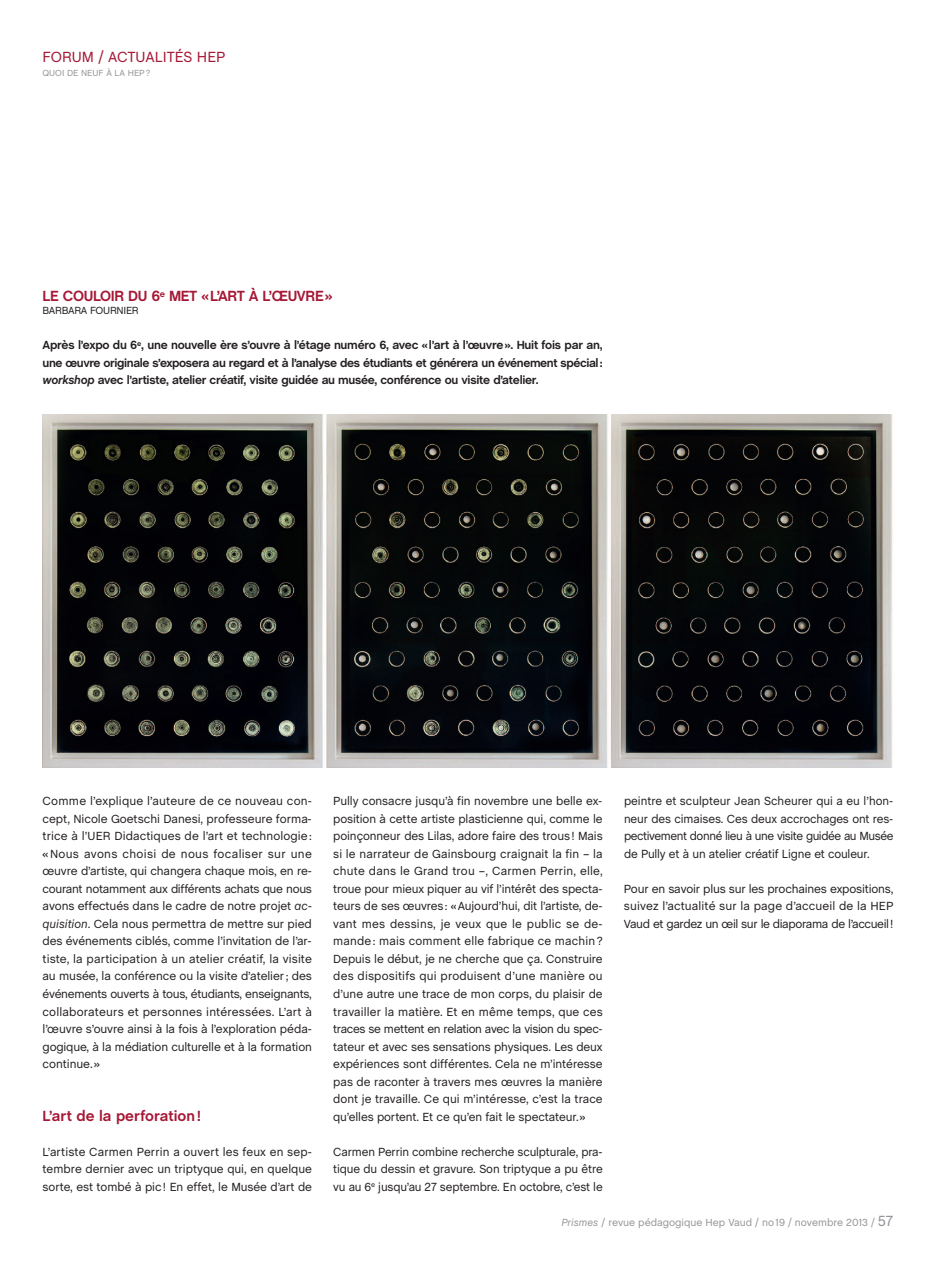
<style>
.page{position:relative;width:936px;height:1276px;background:#fff}
.page>*{position:absolute;margin:0;border:0;box-sizing:border-box;transform-origin:0 0}
.t1{font:700 15px "Chalet Book TT";letter-spacing:-.025em;color:#a61836}
.t2{font:700 15px "Chalet Book TT";color:#a61836}
.t3{font:15px "Chalet Book TT";color:#a61836}
.t4{font:12px/17.5px "Chalet Book TT";letter-spacing:-.01em;color:#231f20;text-align:justify}
.t5{font:700 12px/17.5px "Chalet Book TT";letter-spacing:-.025em;color:#231f20;text-align:justify}
.t6{font:10.5px "Chalet Book TT";color:#939598}
.t7{font:10.5px "Chalet Book TT";letter-spacing:-.025em;color:#231f20}
.t8{font:9px "Chalet Book TT";color:#939598}
.s1{font-style:italic}
.s2{font-size:15px}
</style>
<div class="page">
<img style="left:43px;top:415px;width:850px;height:353px">
<p class="t3" style="left:43px;top:48px;width:184px">FORUM / ACTUALITÉS HEP</p>
<p class="t8" style="left:43px;top:67px;width:109px">QUOI DE NEUF À LA HEP?</p>
<p class="t1" style="left:43px;top:287px;width:291px">LE COULOIR DU 6<sup>e</sup> MET «L’ART À L’ŒUVRE»</p>
<p class="t7" style="left:43px;top:304px;width:98px">BARBARA FOURNIER</p>
<p class="t5" style="left:43px;top:336px;width:561px">Après l’expo du 6<sup>e</sup>, une nouvelle ère s’ouvre à l’étage numéro 6, avec «l’art à l’œuvre». Huit fois par an, une œuvre originale s’exposera au regard et à l’analyse des étudiants et générera un événement spécial: <span class="s1">workshop</span> avec l’artiste, atelier créatif, visite guidée au musée, conférence ou visite d’atelier.</p>
<p class="t4" style="left:42px;top:792px;width:271px">Comme l’explique l’auteure de ce nouveau con&shy;cept, Nicole Goetschi Danesi, professeure forma&shy;trice à l’UER Didactiques de l’art et technologie: «Nous avons choisi de nous focaliser sur une œuvre d’artiste, qui changera chaque mois, en re&shy;courant notamment aux différents achats que nous avons effectués dans le cadre de notre projet <span class="s1">ac&shy;quisition</span>. Cela nous permettra de mettre sur pied des événements ciblés, comme l’invitation de l’ar&shy;tiste, la participation à un atelier créatif, la visite au musée, la conférence ou la visite d’atelier; des événements ouverts à tous, étudiants, enseignants, collaborateurs et personnes intéressées. L’art à l’œuvre s’ouvre ainsi à la fois à l’exploration péda&shy;gogique, à la médiation culturelle et à la formation continue. »</p>
<p class="t2" style="left:43px;top:1106px;width:160px">L’art de la perforation!</p>
<p class="t4" style="left:43px;top:1142px;width:271px">L’artiste Carmen Perrin a ouvert les feux en sep&shy;tembre dernier avec un triptyque qui, en quelque sorte, est tombé à pic! En effet, le Musée d’art de</p>
<p class="t4" style="left:333px;top:792px;width:271px">Pully consacre jusqu’à fin novembre une belle ex&shy;position à cette artiste plasticienne qui, comme le poinçonneur des Lilas, adore faire des trous! Mais si le narrateur de Gainsbourg craignait la fin – la chute dans le Grand trou –, Carmen Perrin, elle, troue pour mieux piquer au vif l’intérêt des specta&shy;teurs de ses œuvres: «Aujourd’hui, dit l’artiste, de&shy;vant mes dessins, je veux que le public se de&shy;mande: mais comment elle fabrique ce machin?<br>Depuis le début, je ne cherche que ça. Construire des dispositifs qui produisent d’une manière ou d’une autre une trace de mon corps, du plaisir de travailler la matière. Et en même temps, que ces traces se mettent en relation avec la vision du spec&shy;tateur et avec ses sensations physiques. Les deux expériences sont différentes. Cela ne m’intéresse pas de raconter à travers mes œuvres la manière dont je travaille. Ce qui m’intéresse, c’est la trace qu’elles portent. Et ce qu’en fait le spectateur.»</p>
<p class="t4" style="left:333px;top:1142px;width:271px">Carmen Perrin combine recherche sculpturale, pra&shy;tique du dessin et gravure. Son triptyque a pu être vu au 6<sup>e</sup> jusqu’au 27 septembre. En octobre, c’est le</p>
<p class="t4" style="left:624px;top:792px;width:271px">peintre et sculpteur Jean Scheurer qui a eu l’hon&shy;neur des cimaises. Ces deux accrochages ont res&shy;pectivement donné lieu à une visite guidée au Musée de Pully et à un atelier créatif Ligne et couleur.</p>
<p class="t4" style="left:624px;top:880px;width:271px">Pour en savoir plus sur les prochaines expositions, suivez l’actualité sur la page d’accueil de la HEP Vaud et gardez un œil sur le diaporama de l’accueil!</p>
<p class="t6" style="left:561px;top:1216px;width:333px"><span class="s1">Prismes</span> / revue pédagogique Hep Vaud / no19 / novembre 2013 / <span class="s2">57</span></p>
</div>
